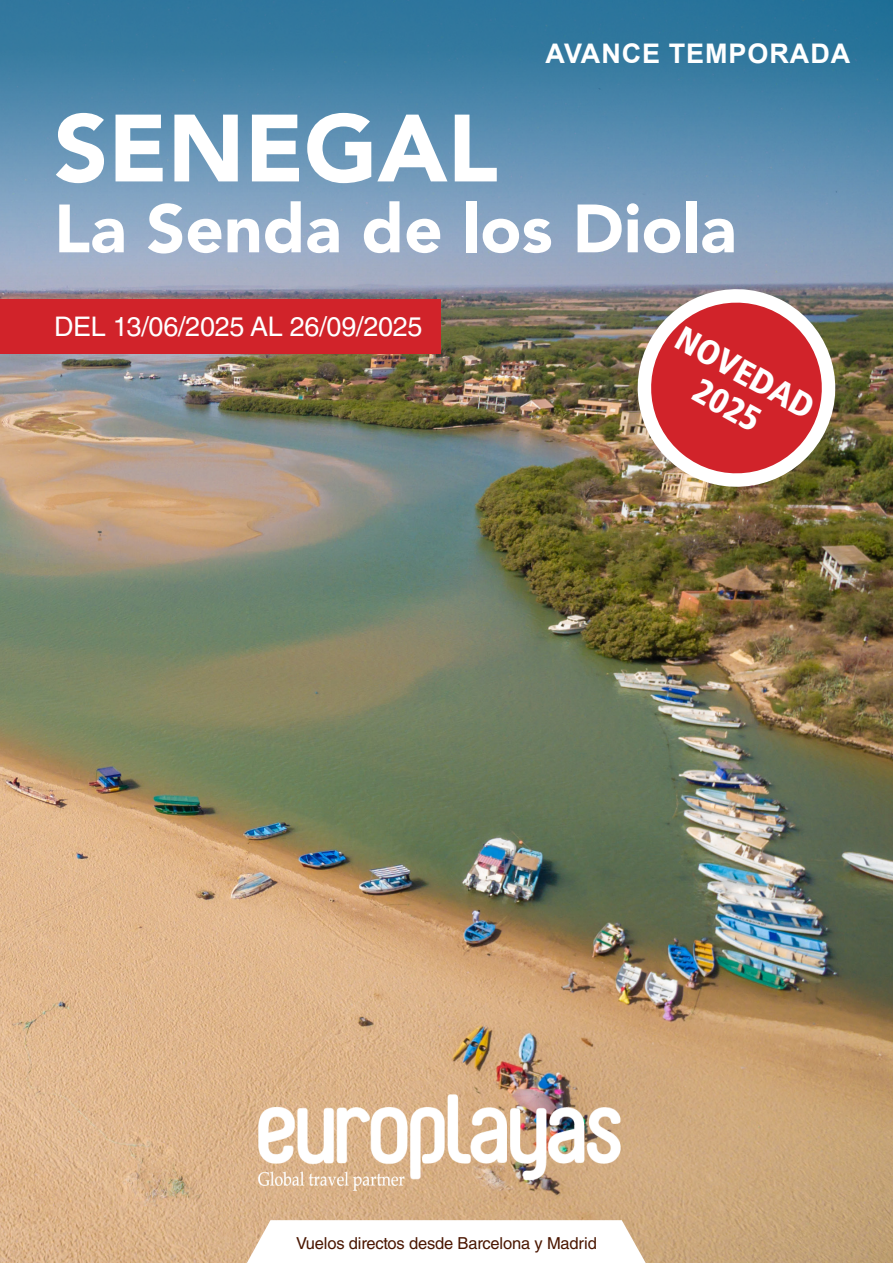
<style>
.page{position:relative;width:893px;height:1263px;background:#fff}
.page>*{position:absolute;margin:0;border:0;box-sizing:border-box;transform-origin:0 0}
.t1{font:900 94.35px "Avenir LT Std";color:#fff}
.t2{font:900 67.5px "Avenir LT Std";color:#fff}
.t3{font:900 condensed 34.5px "Frutiger LT Std";color:#fff}
.t4{font:27px "Helvetica LT Std";letter-spacing:-.01em;color:#fff}
.t5{font:700 27px "Arial";letter-spacing:.035em;color:#fff}
.t6{font:16.5px "Helvetica LT Std";letter-spacing:-.01em;color:#4a1600}
</style>
<div class="page">
<img style="left:0;top:361px;width:893px;height:902px">
<svg style="left:0;top:0;width:893px;height:361px;background:#628daa"></svg>
<svg style="left:247px;top:1220px;width:399px;height:43px"></svg>
<img style="left:257px;top:1093px;width:365px;height:99px">
<div style="left:0;top:300px;width:441px;height:54px;background:#d1232a"></div>
<img style="left:624px;top:275px;width:225px;height:226px">
<svg style="left:640px;top:292px;width:192px;height:192px"></svg>
<p class="t1" style="left:54px;top:92px;width:446px">SENEGAL</p>
<p class="t5" style="left:546px;top:35px;width:306px">AVANCE TEMPORADA</p>
<p class="t2" style="left:54px;top:188px;width:684px">La Senda de los Diola</p>
<p class="t4" style="left:54px;top:311px;width:370px">DEL 13/06/2025 AL 26/09/2025</p>
<p class="t3" style="left:688px;top:317px;width:154px;rotate:29deg">NOVEDAD</p>
<p class="t3" style="left:706px;top:369px;width:73px;rotate:29deg">2025</p>
<p class="t6" style="left:296px;top:1233px;width:302px">Vuelos directos desde Barcelona y Madrid</p>
</div>
